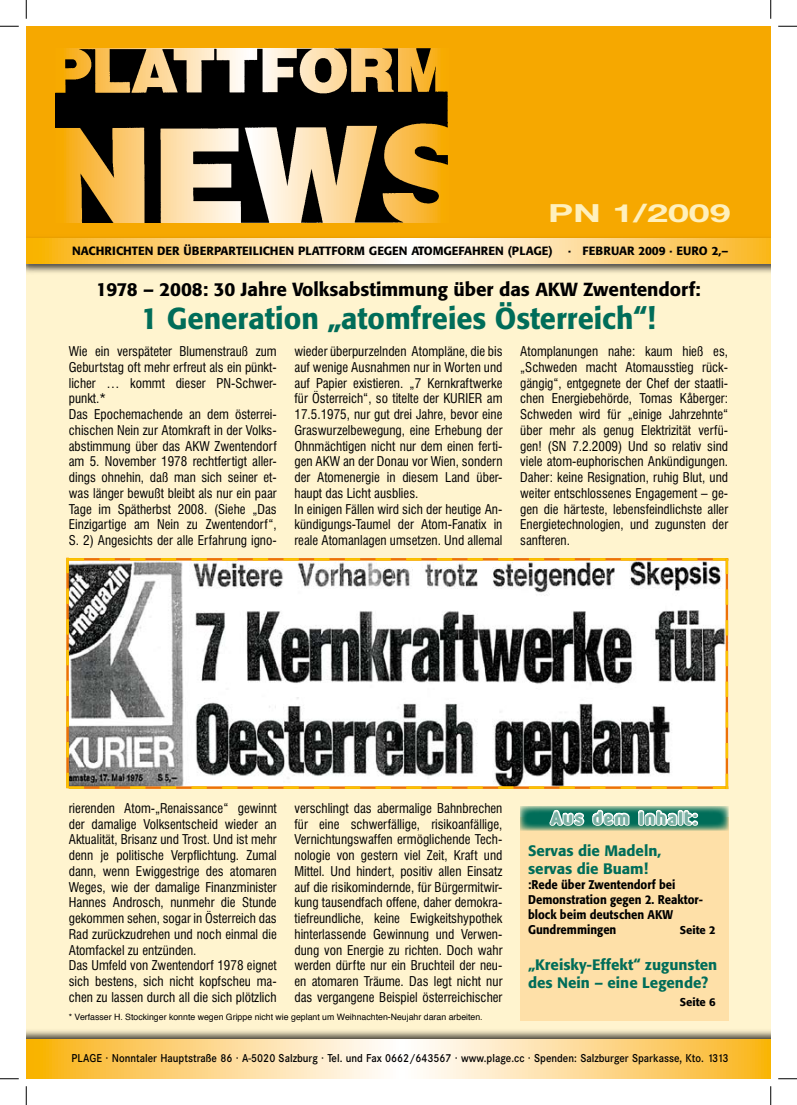
<style>
.page{position:relative;width:797px;height:1105px;background:#fff}
.page>*{position:absolute;margin:0;border:0;box-sizing:border-box;transform-origin:0 0}
.t1{font:500 30px "Formata";color:#006d59}
.t2{font:700 25px "Helvetica Neue";color:#fff0bd;scale:1.5 1}
.t3{font:extra-condensed 20px "Glowworm MN";letter-spacing:.01em;color:#77afa2;scale:1.2 1}
.t4{font:500 18.75px "Formata";color:#000}
.t5{font:500 15px/18px "Formata";color:#006d59}
.t6{font:condensed 13.12px/15.8px "Swiss 721 BT";color:#000}
.t7{font:500 12.5px/15px "Formata";color:#000;scale:.9 1}
.t8{font:500 11.88px "Formata";color:#000}
.t9{font:500 11.25px "Corporate SBQ";color:#000;scale:.91 1}
.t10{font:500 11.25px "Formata";color:#000}
.t11{font:8.75px "Helvetica";color:#000}
</style>
<div class="page">
<div style="left:26px;top:265px;width:744px;height:779px;background:#fff4cf"></div>
<div style="left:26px;top:26px;width:744px;height:225px;background:#f6a800"></div>
<img style="left:55px;top:48px;width:393px;height:174px">
<div style="left:26px;top:234px;width:744px;height:41px;background:#000;opacity:.75"></div>
<svg style="left:26px;top:239px;width:744px;height:25px;background:#fdd990"></svg>
<div style="left:26px;top:1028px;width:744px;height:51px;background:#000;opacity:.75"></div>
<svg style="left:26px;top:1040px;width:744px;height:39px;background:#fdd98e"></svg>
<div style="left:520px;top:817px;width:208px;height:204px;background:#fee0a8"></div>
<svg style="left:520px;top:806px;width:208px;height:25px;background:#5e9a7c"></svg>
<svg style="left:547px;top:809px;width:83px;height:19px;background:#8ebcb0"></svg>
<svg style="left:637px;top:809px;width:62px;height:18px"></svg>
<svg style="left:66px;top:558px;width:662px;height:231px;background:#adaaa5"></svg>
<svg style="left:0;top:25px;width:19px;height:2px"></svg>
<svg style="left:778px;top:25px;width:19px;height:2px"></svg>
<svg style="left:0;top:1078px;width:19px;height:1px"></svg>
<svg style="left:778px;top:1078px;width:19px;height:1px"></svg>
<svg style="left:25px;top:0;width:2px;height:19px"></svg>
<svg style="left:25px;top:1086px;width:2px;height:19px"></svg>
<svg style="left:770px;top:0;width:1px;height:19px"></svg>
<svg style="left:770px;top:1086px;width:1px;height:19px"></svg>
<h2 class="t2" style="left:548px;top:198px;width:123px">PN 1/2009</h2>
<p class="t8" style="left:72px;top:243px;width:348px">Nachrichten der überparteilichen Plattform gegen ATOMGEFAHRE</p>
<p class="t8" style="left:495px;top:243px;width:25px">N (PLAGE</p>
<p class="t8" style="left:548px;top:243px;width:6px">)</p>
<p class="t8" style="left:568px;top:243px;width:117px">· Februar 2009 · EURO</p>
<p class="t8" style="left:711px;top:243px;width:18px">2,–</p>
<h3 class="t4" style="left:96px;top:278px;width:606px">1978 – 2008: 30 Jahre Volksabstimmung über das AKW Zwentendorf:</h3>
<h1 class="t1" style="left:141px;top:300px;width:516px">1 Generation „atomfreies Österreich“!</h1>
<p class="t6" style="left:69px;top:343px;width:209px">Wie ein verspäteter Blumenstrauß zum Geburtstag oft mehr erfreut als ein pünkt&shy;licher … kommt dieser PN-Schwer&shy;punkt.*<br>Das Epochemachende an dem österrei&shy;chischen Nein zur Atomkraft in der Volks&shy;abstimmung über das AKW Zwentendorf am 5. November 1978 rechtfertigt aller&shy;dings ohnehin, daß man sich seiner et&shy;was länger bewußt bleibt als nur ein paar Tage im Spätherbst 2008. (Siehe „Das Einzigartige am Nein zu Zwentendorf“, S. 2) Angesichts der alle Erfahrung igno-</p>
<p class="t6" style="left:520px;top:343px;width:209px;text-align:justify">Atomplanungen nahe: kaum hieß es, „Schweden macht Atomausstieg rück&shy;gängig“, entgegnete der Chef der staatli&shy;chen Energiebehörde, Tomas Kåberger:<br>Schweden wird für „einige Jahrzehnte“ über mehr als genug Elektrizität verfü&shy;gen! (SN 7.2.2009) Und so relativ sind viele atom-euphorischen Ankündigungen.<br>Daher: keine Resignation, ruhig Blut, und weiter entschlossenes Engagement – ge&shy;gen die härteste, lebensfeindlichste aller Energietechnologien, und zugunsten der sanfteren.</p>
<p class="t6" style="left:294px;top:343px;width:209px">wieder überpurzelnden Atompläne, die bis auf wenige Ausnahmen nur in Worten und auf Papier existieren. „7 Kernkraftwerke für Österreich“, so titelte der KURIER am 17.5.1975, nur gut drei Jahre, bevor eine Graswurzelbewegung, eine Erhebung der Ohnmächtigen nicht nur dem einen ferti&shy;gen AKW an der Donau vor Wien, sondern der Atomenergie in diesem Land über&shy;haupt das Licht ausblies.<br>In einigen Fällen wird sich der heutige An&shy;kündigungs-Taumel der Atom-Fanatix in reale Atomanlagen umsetzen. Und allemal</p>
<p class="t6" style="left:69px;top:800px;width:209px">rierenden Atom-„Renaissance“ gewinnt der damalige Volksentscheid wieder an Aktualität, Brisanz und Trost. Und ist mehr denn je politische Verpflichtung. Zumal dann, wenn Ewiggestrige des atomaren Weges, wie der damalige Finanzminister Hannes Androsch, nunmehr die Stunde gekommen sehen, sogar in Österreich das Rad zurückzudrehen und noch einmal die Atomfackel zu entzünden.<br>Das Umfeld von Zwentendorf 1978 eignet sich bestens, sich nicht kopfscheu ma&shy;chen zu lassen durch all die sich plötzlich</p>
<p class="t6" style="left:294px;top:800px;width:209px;text-align:justify">verschlingt das abermalige Bahnbrechen für eine schwerfällige, risikoanfällige, Vernichtungswaffen ermöglichende Tech&shy;nologie von gestern viel Zeit, Kraft und Mittel. Und hindert, positiv allen Einsatz auf die risikomindernde, für Bürgermitwir&shy;kung tausendfach offene, daher demokra&shy;tiefreundliche, keine Ewigkeitshypothek hinterlassende Gewinnung und Verwen&shy;dung von Energie zu richten. Doch wahr werden dürfte nur ein Bruchteil der neu&shy;en atomaren Träume. Das legt nicht nur das vergangene Beispiel österreichischer</p>
<p class="t11" style="left:69px;top:1010px;width:415px">* Verfasser H. Stockinger konnte wegen Grippe nicht wie geplant um Weihnachten-Neujahr daran arbeiten.</p>
<h3 class="t3" style="left:550px;top:807px;width:124px">Aus dem Inhalt:</h3>
<p class="t5" style="left:528px;top:841px;width:135px">Servas die Madeln, servas die Buam!</p>
<p class="t7" style="left:528px;top:877px;width:196px">:Rede über Zwentendorf bei<br>Demonstration gegen 2. Reaktor&shy;block beim deutschen AKW<br>Gundremmingen</p>
<p class="t10" style="left:679px;top:923px;width:37px">Seite 2</p>
<p class="t5" style="left:528px;top:955px;width:191px">„Kreisky-Effekt“ zugunsten des Nein – eine Legende?</p>
<p class="t10" style="left:679px;top:995px;width:37px">Seite 6</p>
<p class="t9" style="left:71px;top:1051px;width:723px">PLAGE · Nonntaler Hauptstraße 86 · A-5020 Salzburg · Tel. und Fax 0662/643567 · www.plage.cc · Spenden: Salzburger Sparkasse, Kto. 1313</p>
</div>
